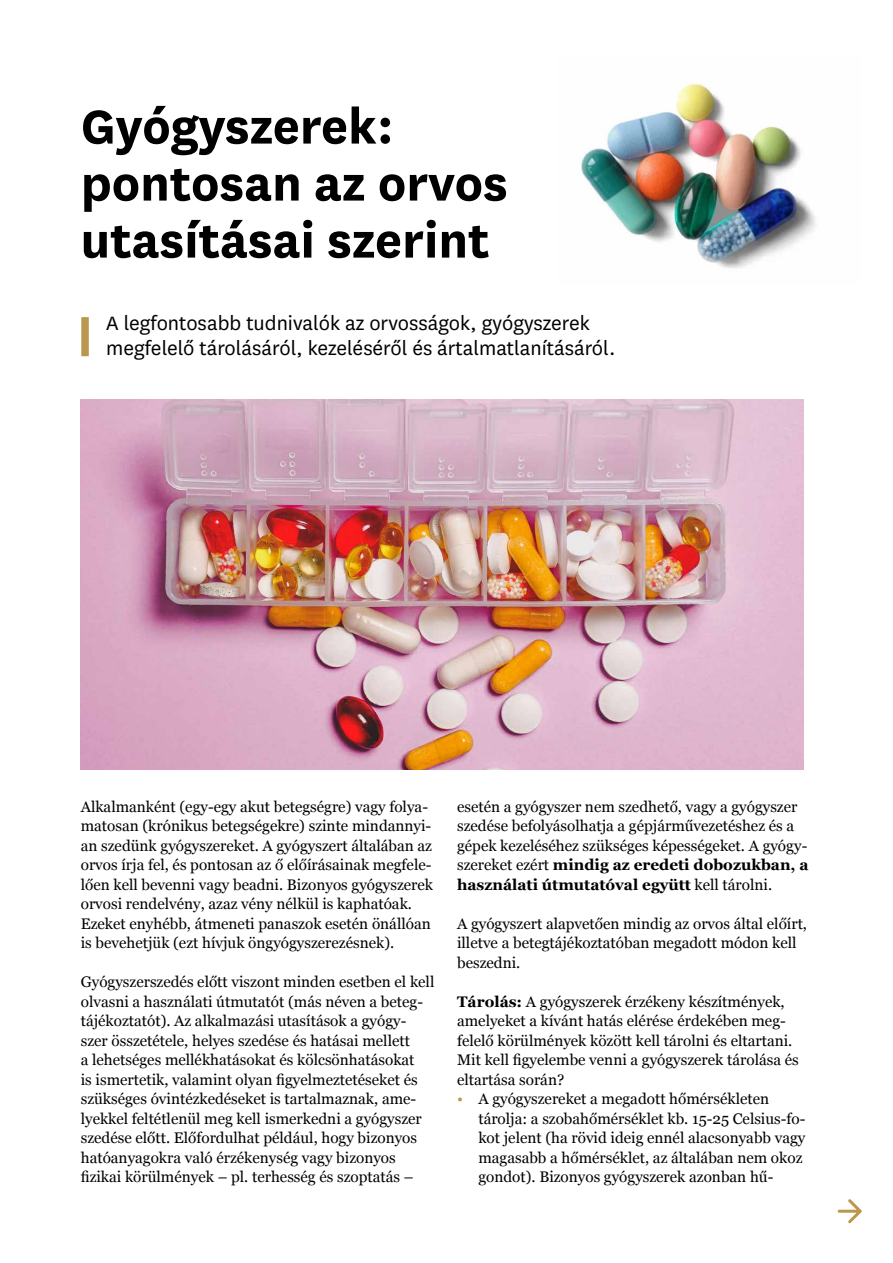
<style>
.page{position:relative;width:893px;height:1263px;background:#fff}
.page>*{position:absolute;margin:0;border:0;box-sizing:border-box;transform-origin:0 0}
.t1{font:700 55.5px/57px "National";color:#000}
.t2{font:22.5px/25.5px "National";color:#000}
.t3{font:15.3px/19.5px "Georgia";color:#000}
.s1{font-weight:700}
.s2{color:#ba974e}
</style>
<div class="page">
<img style="left:581px;top:83px;width:235px;height:186px">
<div style="left:81px;top:317px;width:8px;height:39px;background:#ba974e"></div>
<svg style="left:838px;top:1199px;width:24px;height:24px"></svg>
<img style="left:81px;top:400px;width:723px;height:370px">
<h1 class="t1" style="left:81px;top:94px;width:428px">Gyógyszerek: pontosan az orvos utasításai szerint</h1>
<h2 class="t2" style="left:106px;top:309px;width:511px">A legfontosabb tudnivalók az orvosságok, gyógyszerek megfelelő tárolásáról, kezeléséről és ártalmatlanításáról.</h2>
<p class="t3" style="left:81px;top:796px;width:354px">Alkalmanként (egy-egy akut betegségre) vagy folya&shy;matosan (krónikus betegségekre) szinte mindannyi&shy;an szedünk gyógyszereket. A gyógyszert általában az orvos írja fel, és pontosan az ő előírásainak megfele&shy;lően kell bevenni vagy beadni. Bizonyos gyógyszerek orvosi rendelvény, azaz vény nélkül is kaphatóak.<br>Ezeket enyhébb, átmeneti panaszok esetén önállóan is bevehetjük (ezt hívjuk öngyógyszerezésnek).</p>
<p class="t3" style="left:81px;top:971px;width:355px">Gyógyszerszedés előtt viszont minden esetben el kell olvasni a használati útmutatót (más néven a beteg&shy;tájékoztatót). Az alkalmazási utasítások a gyógy&shy;szer összetétele, helyes szedése és hatásai mellett<br>a lehetséges mellékhatásokat és kölcsönhatásokat<br>is ismertetik, valamint olyan figyelmeztetéseket és szükséges óvintézkedéseket is tartalmaznak, ame&shy;lyekkel feltétlenül meg kell ismerkedni a gyógyszer szedése előtt. Előfordulhat például, hogy bizonyos hatóanyagokra való érzékenység vagy bizonyos fizikai körülmények – pl. terhesség és szoptatás –</p>
<p class="t3" style="left:457px;top:796px;width:353px">esetén a gyógyszer nem szedhető, vagy a gyógyszer szedése befolyásolhatja a gépjárművezetéshez és a gépek kezeléséhez szükséges képességeket. A gyógy&shy;szereket ezért <span class="s1">mindig az eredeti dobozukban, a használati útmutatóval együtt</span> kell tárolni.</p>
<p class="t3" style="left:457px;top:913px;width:351px">A gyógyszert alapvetően mindig az orvos által előírt, illetve a betegtájékoztatóban megadott módon kell beszedni.</p>
<p class="t3" style="left:457px;top:991px;width:343px"><span class="s1">Tárolás:</span> A gyógyszerek érzékeny készítmények, amelyeket a kívánt hatás elérése érdekében meg&shy;felelő körülmények között kell tárolni és eltartani.<br>Mit kell figyelembe venni a gyógyszerek tárolása és eltartása során?</p>
<p class="t3" style="left:478px;top:1088px;width:329px;text-indent:-21px"><span class="s2">•</span> A gyógyszereket a megadott hőmérsékleten tárolja: a szobahőmérséklet kb. 15-25 Celsius-fo&shy;kot jelent (ha rövid ideig ennél alacsonyabb vagy magasabb a hőmérséklet, az általában nem okoz gondot). Bizonyos gyógyszerek azonban hű-</p>
</div>
